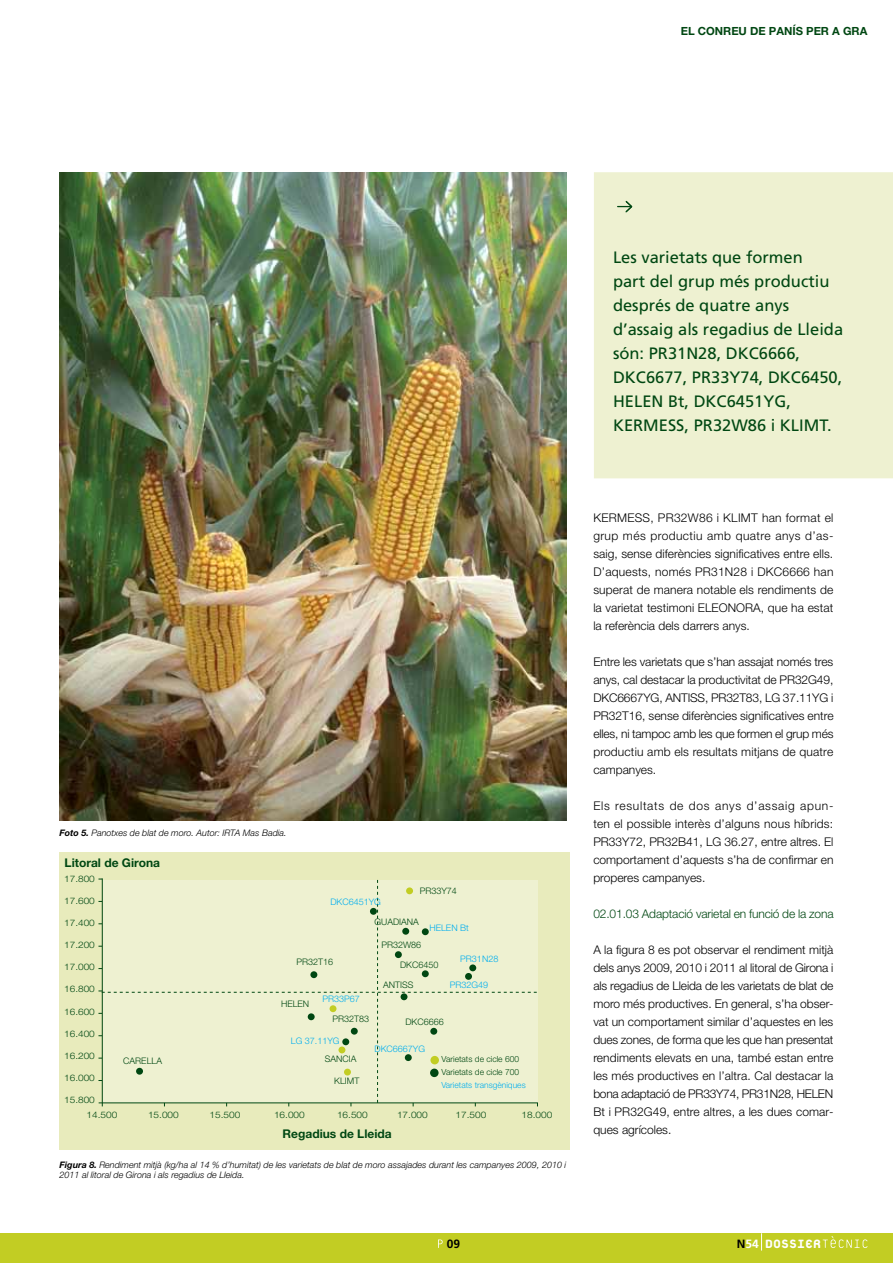
<style>
.page{position:relative;width:893px;height:1263px;background:#fff}
.page>*{position:absolute;margin:0;border:0;box-sizing:border-box;transform-origin:0 0}
.t1{font:800 18px "Platelet";color:#fff;scale:.96 1}
.t2{font:16.5px/24px "Frutiger";color:#004712}
.t3{font:300 12px/18px "Helvetica Neue LT Pro";color:#000;text-align:justify}
.t4{font:300 12px "Helvetica Neue LT Pro";letter-spacing:-.01em;color:#004712}
.t5{font:700 12px "Helvetica Neue LT Pro";color:#004712}
.t6{font:700 12px "Frutiger";color:#000}
.t7{font:700 11.25px "Helvetica Neue LT Pro";color:#004712}
.t8{font:italic 300 9px/9.8px "Helvetica Neue LT Pro";color:#000}
.t9{font:300 9px "Helvetica Neue LT Pro";color:#004712;scale:1.12 1}
.t10{font:300 9px "Helvetica Neue LT Pro";color:#004712}
.t11{font:300 9px "Helvetica Neue LT Pro";color:#00aeef}
.t12{font:300 8.4px "Helvetica Neue LT Pro";color:#004712}
.t13{font:300 8.4px "Helvetica Neue LT Pro";color:#00aeef}
.s1{font-weight:700}
.s2{font-family:"Frutiger";font-weight:700;font-size:12px;color:#000}
.s3{font-family:"Frutiger";font-weight:700;font-size:12px}
</style>
<div class="page">
<div style="left:0;top:1233px;width:893px;height:30px;background:#c2cd23"></div>
<svg style="left:761px;top:1233px;width:1px;height:17px"></svg>
<svg style="left:823px;top:1236px;width:44px;height:12px"></svg>
<svg style="left:438px;top:1239px;width:5px;height:9px"></svg>
<div style="left:60px;top:853px;width:510px;height:297px;background:#e8ebbc"></div>
<hr style="left:102px;top:878px;width:1px;height:228px;background:#004712">
<div style="left:98px;top:879px;width:440px;height:227px;background:#eef1d1"></div>
<div style="left:430px;top:1056px;width:9px;height:8px;background:#c2cd23;border-radius:50%"></div>
<div style="left:430px;top:1068px;width:9px;height:9px;background:#004712;border-radius:50%"></div>
<div style="left:594px;top:172px;width:299px;height:306px;background:#eef1d1"></div>
<svg style="left:617px;top:201px;width:15px;height:11px"></svg>
<img style="left:60px;top:172px;width:506px;height:648px">
<p class="t7" style="left:681px;top:24px;width:134px">EL CONREU DE PANÍS per</p>
<p class="t7" style="left:832px;top:24px;width:20px">a gra</p>
<h2 class="t2" style="left:613px;top:245px;width:232px">Les varietats que formen<br>part del grup més productiu després de quatre anys d’assaig als regadius de Lleida són: PR31N28, DKC6666,<br>DKC6677, PR33Y74, DKC6450,<br>HELEN Bt, DKC6451YG,<br>KERMESS, PR32W86 i KLIMT.</h2>
<p class="t8" style="left:60px;top:828px;width:229px"><span class="s1">Foto 5.</span> Panotxes de blat de moro. Autor: IRTA Mas Badia.</p>
<p class="t5" style="left:65px;top:855px;width:97px">Litoral de Girona</p>
<p class="t9" style="left:64px;top:873px;width:29px">17.800</p>
<p class="t9" style="left:64px;top:895px;width:29px">17.600</p>
<p class="t9" style="left:64px;top:918px;width:29px">17.400</p>
<p class="t9" style="left:64px;top:940px;width:29px">17.200</p>
<p class="t9" style="left:64px;top:962px;width:29px">17.000</p>
<p class="t9" style="left:64px;top:984px;width:29px">16.800</p>
<p class="t9" style="left:64px;top:1006px;width:29px">16.600</p>
<p class="t9" style="left:64px;top:1028px;width:29px">16.400</p>
<p class="t9" style="left:64px;top:1050px;width:29px">16.200</p>
<p class="t9" style="left:64px;top:1072px;width:29px">16.000</p>
<p class="t9" style="left:64px;top:1094px;width:29px">15.800</p>
<p class="t5" style="left:283px;top:1126px;width:111px">Regadius de Lleida</p>
<p class="t10" style="left:420px;top:886px;width:39px">PR33Y74</p>
<p class="t11" style="left:330px;top:896px;width:52px">DKC6451YG</p>
<p class="t10" style="left:375px;top:917px;width:46px">GUADIANA</p>
<p class="t10" style="left:400px;top:959px;width:40px">DKC6450</p>
<p class="t11" style="left:429px;top:923px;width:41px">HELEN Bt</p>
<p class="t11" style="left:460px;top:953px;width:40px">PR31N28</p>
<p class="t11" style="left:450px;top:979px;width:40px">PR32G49</p>
<p class="t10" style="left:381px;top:939px;width:41px">PR32W86</p>
<p class="t10" style="left:296px;top:957px;width:38px">PR32T16</p>
<p class="t10" style="left:383px;top:979px;width:32px">ANTISS</p>
<p class="t11" style="left:322px;top:993px;width:39px">PR33P67</p>
<p class="t10" style="left:281px;top:998px;width:30px">HELEN</p>
<p class="t10" style="left:333px;top:1014px;width:38px">PR32T83</p>
<p class="t10" style="left:405px;top:1016px;width:40px">DKC6666</p>
<p class="t11" style="left:291px;top:1035px;width:50px">LG 37.11YG</p>
<p class="t11" style="left:375px;top:1043px;width:52px">DKC6667YG</p>
<p class="t10" style="left:325px;top:1053px;width:33px">SANCIA</p>
<p class="t10" style="left:334px;top:1075px;width:27px">KLIMT</p>
<p class="t12" style="left:442px;top:1054px;width:79px">Varietats de cicle 600</p>
<p class="t10" style="left:123px;top:1055px;width:40px">CARELLA</p>
<p class="t12" style="left:442px;top:1067px;width:79px">Varietats de cicle 700</p>
<p class="t13" style="left:441px;top:1080px;width:86px">Varietats transgèniques</p>
<p class="t9" style="left:87px;top:1109px;width:29px">14.500</p>
<p class="t9" style="left:148px;top:1109px;width:29px">15.000</p>
<p class="t9" style="left:210px;top:1109px;width:29px">15.500</p>
<p class="t9" style="left:274px;top:1109px;width:29px">16.000</p>
<p class="t9" style="left:337px;top:1109px;width:29px">16.500</p>
<p class="t9" style="left:397px;top:1109px;width:29px">17.000</p>
<p class="t9" style="left:456px;top:1109px;width:29px">17.500</p>
<p class="t9" style="left:522px;top:1109px;width:29px">18.000</p>
<p class="t8" style="left:60px;top:1160px;width:508px"><span class="s1">Figura 8.</span> Rendiment mitjà (kg/ha al 14 % d’humitat) de les varietats de blat de moro assajades durant les campanyes 2009, 2010 i<br>2011 al litoral de Girona i als regadius de Lleida.</p>
<p class="t6" style="left:447px;top:1236px;width:15px">09</p>
<p class="t3" style="left:593px;top:508px;width:242px">KERMESS, PR32W86 i KLIMT han format el grup més productiu amb quatre anys d’as&shy;saig, sense diferències significatives entre ells.<br>D’aquests, només PR31N28 i DKC6666 han superat de manera notable els rendiments de la varietat testimoni ELEONORA, que ha estat la referència dels darrers anys.</p>
<p class="t3" style="left:593px;top:652px;width:242px">Entre les varietats que s’han assajat només tres anys, cal destacar la productivitat de PR32G49, DKC6667YG, ANTISS, PR32T83, LG 37.11YG i PR32T16, sense diferències significatives entre elles, ni tampoc amb les que formen el grup més productiu amb els resultats mitjans de quatre campanyes.</p>
<p class="t3" style="left:593px;top:796px;width:242px">Els resultats de dos anys d’assaig apun&shy;ten el possible interès d’alguns nous híbrids:<br>PR33Y72, PR32B41, LG 36.27, entre altres. El comportament d’aquests s’ha de confirmar en properes campanyes.</p>
<p class="t4" style="left:593px;top:906px;width:242px">02.01.03 Adaptació varietal en funció de la zona</p>
<p class="t3" style="left:593px;top:940px;width:242px">A la figura 8 es pot observar el rendiment mitjà dels anys 2009, 2010 i 2011 al litoral de Girona i als regadius de Lleida de les varietats de blat de moro més productives. En general, s’ha obser&shy;vat un comportament similar d’aquestes en les dues zones, de forma que les que han presentat rendiments elevats en una, també estan entre les més productives en l’altra. Cal destacar la bona adaptació de PR33Y74, PR31N28, HELEN Bt i PR32G49, entre altres, a les dues comar&shy;ques agrícoles.</p>
<h1 class="t1" style="left:737px;top:1235px;width:89px"><span class="s2">N</span><span class="s3">54</span> DOSSIER</h1>
</div>
